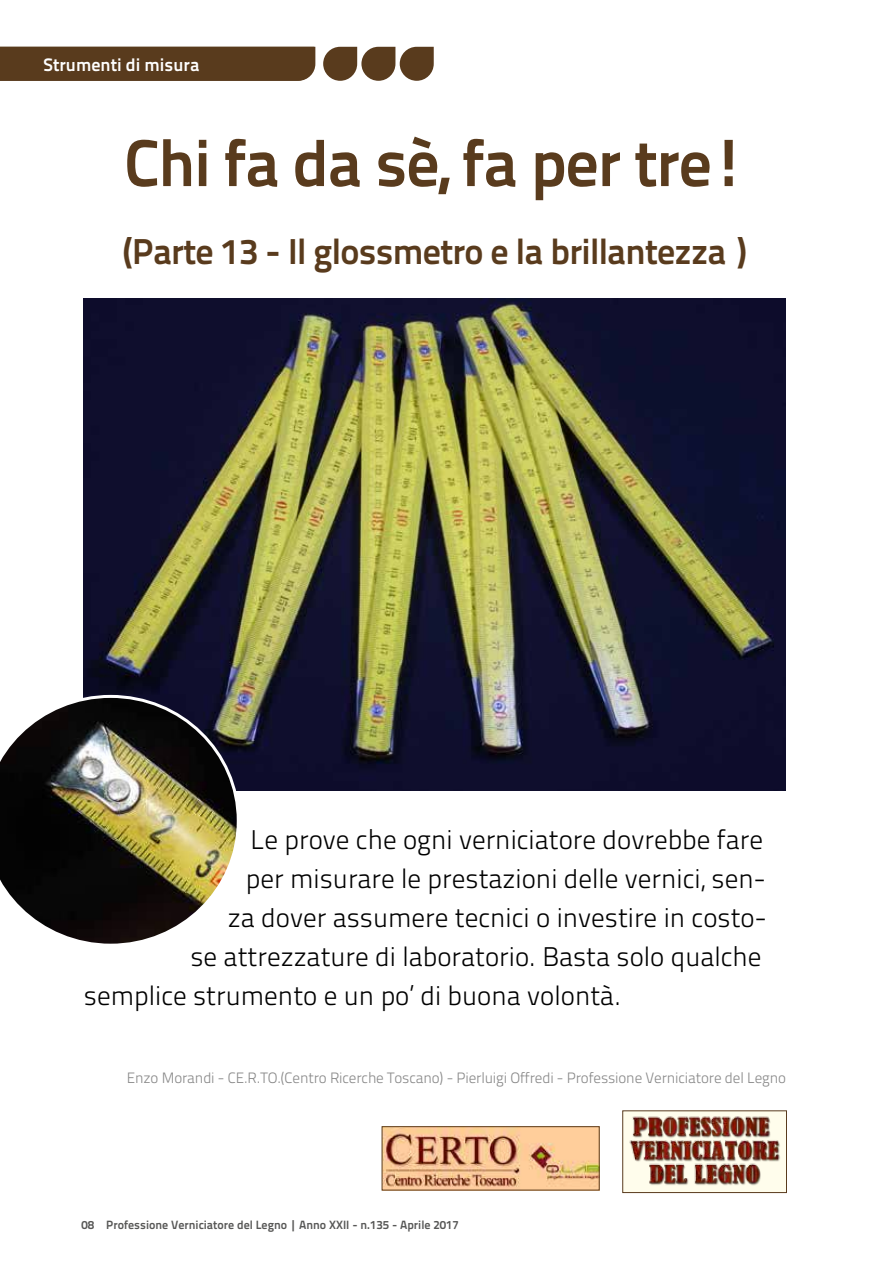
<style>
.page{position:relative;width:893px;height:1263px;background:#fff}
.page>*{position:absolute;margin:0;border:0;box-sizing:border-box;transform-origin:0 0}
.t1{font:700 66px "Titillium Text 22 L";letter-spacing:-.02em;color:#593b1d}
.t2{font:700 36px "Titillium Text 22 L";letter-spacing:-.02em;color:#593b1d}
.t3{font:300 27px "Titillium Text 22 L";color:#000}
.t4{font:700 18px "Titillium Text 22 L";color:#fff}
.t5{font:300 15px "Titillium Text 22 L";letter-spacing:-.01em;color:#878787}
.t6{font:700 12px "Titillium Text 22 L";color:#575756}
</style>
<div class="page">
<svg style="left:323px;top:47px;width:111px;height:34px"></svg>
<div style="left:0;top:47px;width:315px;height:34px;background:#593b1d"></div>
<img style="left:84px;top:298px;width:702px;height:493px">
<img style="left:384px;top:1128px;width:213px;height:60px">
<div style="left:382px;top:1126px;width:217px;height:64px;border:1px solid #593b1d"></div>
<div style="left:623px;top:1111px;width:163px;height:81px;background:#fffdec"></div>
<img style="left:629px;top:1116px;width:151px;height:70px">
<div style="left:622px;top:1111px;width:165px;height:82px;border:1px solid #593b1d"></div>
<img style="left:0;top:695px;width:240px;height:249px">
<p class="t4" style="left:44px;top:50px;width:157px">Strumenti di misura</p>
<h1 class="t1" style="left:124px;top:112px;width:623px">Chi fa da sè, fa per tre!</h1>
<h2 class="t2" style="left:124px;top:224px;width:624px">(Parte 13 - Il glossmetro e la brillantezza )</h2>
<p class="t3" style="left:250px;top:820px;width:514px">Le prove che ogni verniciatore dovrebbe fare</p>
<p class="t3" style="left:246px;top:859px;width:521px">per misurare le prestazioni delle vernici, sen-</p>
<p class="t3" style="left:228px;top:898px;width:540px">za dover assumere tecnici o investire in costo-</p>
<p class="t3" style="left:190px;top:937px;width:573px">se attrezzature di laboratorio. Basta solo qualche</p>
<p class="t3" style="left:84px;top:976px;width:539px">semplice strumento e un po’ di buona volontà.</p>
<p class="t5" style="left:127px;top:1067px;width:661px">Enzo Morandi - CE.R.TO.(Centro Ricerche Toscano) - Pierluigi Offredi - Professione Verniciatore del Legno</p>
<p class="t6" style="left:81px;top:1216px;width:379px">08 Professione Verniciatore del Legno | Anno XXII - n.135 - Aprile 2017</p>
</div>
